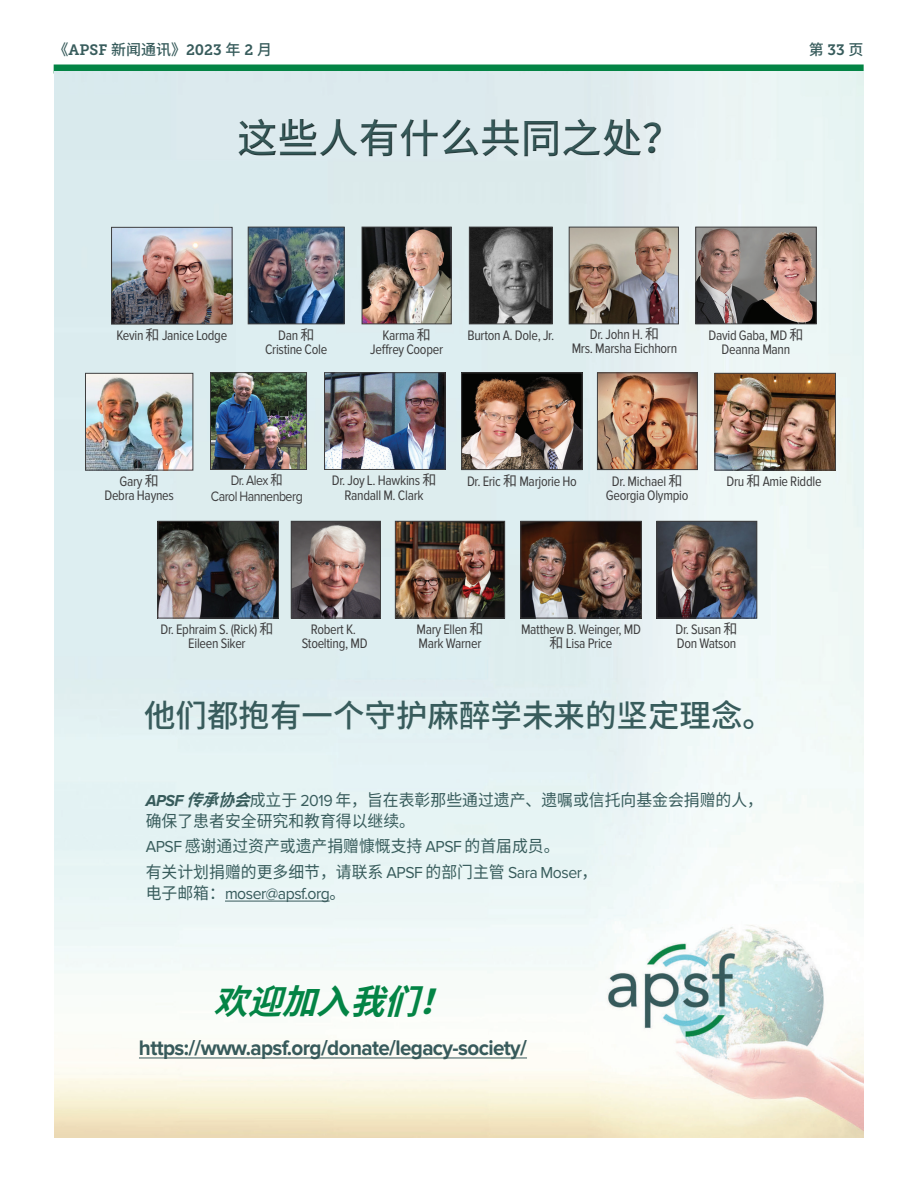
<style>
.page{position:relative;width:918px;height:1188px;background:#fff}
.page>*{position:absolute;margin:0;border:0;box-sizing:border-box;transform-origin:0 0}
.t1{font:500 40.5px "Source Han Sans CN";color:#385c5c}
.t2{font:italic 700 34.05px "Source Han Sans CN";color:#038445}
.t3{font:500 31.5px "Source Han Sans CN";color:#385c5c}
.t4{font:700 21.75px "Proxima Nova";letter-spacing:-.03em;color:#375a5b;scale:.95 1}
.t5{font:16.5px/21px "Source Han Sans CN";color:#385c5c;scale:.96 1}
.t6{font:16.5px "Proxima Nova";letter-spacing:-.03em;color:#375a5b;scale:.96 1}
.t7{font:15px "Museo Slab 700";color:#385c5c}
.t8{font:500 15px "Source Han Sans CN";color:#385c5c}
.t9{font:14.25px/14.2px "Proxima Nova Cond";letter-spacing:-.02em;color:#3e3e3f;text-align:center}
.t10{font:14.1px/15.1px "Proxima Nova";letter-spacing:-.04em;color:#3e3e3f;text-align:center;scale:.87 1}
.s1{font-family:"Source Han Sans CN";font-weight:500}
.s2{font-family:"Museo Slab 700";font-weight:400}
.s3{font-family:"Source Han Sans CN"}
.s4{font-family:"Proxima Nova";font-weight:700;font-style:italic}
.s5{font-weight:700;font-style:italic}
.s6{font-family:"Proxima Nova"}
.s7{font-family:"Source Han Sans CN";color:#385c5c}
</style>
<div class="page">
<div style="left:54px;top:64px;width:810px;height:10px;background:#038445"></div>
<img style="left:54px;top:71px;width:809px;height:1067px">
<div style="left:55px;top:78px;width:810px;height:142px;background:#231f20;opacity:.75"></div>
<hr style="left:225px;top:901px;width:105px;height:1px;background:#375a5b">
<hr style="left:139px;top:1058px;width:388px;height:1px;background:#375a5b">
<img style="left:160px;top:523px;width:117px;height:93px">
<div style="left:158px;top:521px;width:121px;height:97px;border:1px solid #3e3e3f"></div>
<img style="left:717px;top:375px;width:117px;height:93px">
<div style="left:715px;top:373px;width:121px;height:97px;border:1px solid #3e3e3f"></div>
<img style="left:599px;top:375px;width:97px;height:93px">
<div style="left:597px;top:373px;width:101px;height:97px;border:1px solid #3e3e3f"></div>
<img style="left:659px;top:523px;width:96px;height:93px">
<div style="left:657px;top:521px;width:100px;height:97px;border:1px solid #3e3e3f"></div>
<img style="left:364px;top:229px;width:86px;height:93px">
<div style="left:362px;top:227px;width:90px;height:97px;border:1px solid #3e3e3f"></div>
<img style="left:250px;top:229px;width:93px;height:93px">
<div style="left:248px;top:227px;width:97px;height:97px;border:1px solid #3e3e3f"></div>
<img style="left:397px;top:523px;width:106px;height:93px">
<div style="left:395px;top:521px;width:110px;height:97px;border:1px solid #3e3e3f"></div>
<img style="left:522px;top:523px;width:118px;height:93px">
<div style="left:520px;top:521px;width:122px;height:97px;border:1px solid #3e3e3f"></div>
<img style="left:293px;top:523px;width:86px;height:93px">
<div style="left:291px;top:521px;width:90px;height:97px;border:1px solid #3e3e3f"></div>
<img style="left:571px;top:229px;width:106px;height:93px">
<div style="left:569px;top:227px;width:110px;height:97px;border:1px solid #3e3e3f"></div>
<img style="left:697px;top:229px;width:118px;height:93px">
<div style="left:695px;top:227px;width:122px;height:97px;border:1px solid #3e3e3f"></div>
<img style="left:87px;top:375px;width:104px;height:93px">
<div style="left:85px;top:373px;width:108px;height:97px;border:1px solid #3e3e3f"></div>
<img style="left:463px;top:375px;width:118px;height:93px">
<div style="left:461px;top:373px;width:122px;height:97px;border:1px solid #3e3e3f"></div>
<img style="left:326px;top:374px;width:117px;height:94px">
<div style="left:324px;top:372px;width:121px;height:98px;border:1px solid #3e3e3f"></div>
<img style="left:212px;top:374px;width:93px;height:94px">
<div style="left:210px;top:372px;width:97px;height:98px;border:1px solid #3e3e3f"></div>
<img style="left:471px;top:229px;width:80px;height:93px">
<div style="left:469px;top:227px;width:84px;height:97px;border:1px solid #3e3e3f"></div>
<img style="left:113px;top:229px;width:117px;height:93px">
<div style="left:111px;top:227px;width:121px;height:97px;border:1px solid #3e3e3f"></div>
<p class="t7" style="left:54px;top:41px;width:220px"><span class="s1">《</span>APSF <span class="s1">新闻通讯》</span>2023 <span class="s1">年</span> 2 <span class="s1">月</span></p>
<p class="t8" style="left:809px;top:41px;width:56px">第 <span class="s2">33</span> 页</p>
<h1 class="t1" style="left:237px;top:116px;width:447px">这些人有什么共同之处？</h1>
<p class="t9" style="left:265px;top:328px;width:64px">Dan <span class="s3">和<br></span>Cristine Cole</p>
<p class="t9" style="left:370px;top:328px;width:74px">Karma <span class="s3">和<br></span>Jeffrey Cooper</p>
<p class="t9" style="left:116px;top:329px;width:112px">Kevin <span class="s3">和</span> Janice Lodge</p>
<p class="t9" style="left:467px;top:328px;width:88px">Burton A. Dole, Jr.</p>
<p class="t9" style="left:572px;top:327px;width:107px">Dr. John H. <span class="s3">和<br></span>Mrs. Marsha Eichhorn</p>
<p class="t9" style="left:708px;top:328px;width:97px">David Gaba, MD <span class="s3">和<br></span>Deanna Mann</p>
<p class="t9" style="left:104px;top:474px;width:71px">Gary <span class="s3">和<br></span>Debra Haynes</p>
<p class="t9" style="left:332px;top:474px;width:106px">Dr. Joy L. Hawkins <span class="s3">和</span></p>
<p class="t9" style="left:467px;top:474px;width:111px">Dr. Eric <span class="s3">和</span> Marjorie Ho</p>
<p class="t10" style="left:211px;top:473px;width:107px">Dr. Alex <span class="s3">和<br></span>Carol Hannenberg</p>
<p class="t9" style="left:345px;top:488px;width:81px">Randall M. Clark</p>
<p class="t9" style="left:612px;top:474px;width:72px">Dr. Michael <span class="s3">和</span></p>
<p class="t9" style="left:726px;top:475px;width:97px">Dru <span class="s3">和</span> Amie Riddle</p>
<p class="t9" style="left:606px;top:488px;width:84px">Georgia Olympio</p>
<p class="t9" style="left:160px;top:623px;width:115px">Dr. Ephraim S. (Rick) <span class="s3">和<br></span>Eileen Siker</p>
<p class="t9" style="left:302px;top:622px;width:67px">Robert K.<br>Stoelting, MD</p>
<p class="t9" style="left:416px;top:623px;width:69px;text-align:left">Mary Ellen <span class="s3">和<br></span>Mark Warner</p>
<p class="t9" style="left:521px;top:622px;width:122px">Matthew B. Weinger, MD<span class="s3">和</span> Lisa Price</p>
<p class="t9" style="left:676px;top:623px;width:63px;text-align:left">Dr. Susan <span class="s3">和<br></span>Don Watson</p>
<h3 class="t3" style="left:144px;top:698px;width:631px">他们都抱有一个守护麻醉学未来的坚定理念。</h3>
<p class="t5" style="left:146px;top:790px;width:645px"><span class="s4">APSF</span> <span class="s5">传承协会</span>成立于 <span class="s6">2019</span> 年，旨在表彰那些通过遗产、遗嘱或信托向基金会捐赠的人，确保了患者安全研究和教育得以继续。</p>
<p class="t5" style="left:146px;top:834px;width:472px;line-height:25.5px"><span class="s6">APSF</span> 感谢通过资产或遗产捐赠慷慨支持 <span class="s6">APSF</span> 的首届成员。<br>有关计划捐赠的更多细节，请联系 <span class="s6">APSF</span> 的部门主管 <span class="s6">Sara Moser</span>，</p>
<p class="t6" style="left:146px;top:884px;width:209px"><span class="s7">电子邮箱：</span>moser@apsf.org<span class="s3">。</span></p>
<h2 class="t2" style="left:214px;top:983px;width:266px">欢迎加入我们！</h2>
<h3 class="t4" style="left:139px;top:1035px;width:410px">https://www.apsf.org/donate/legacy-society/</h3>
</div>
